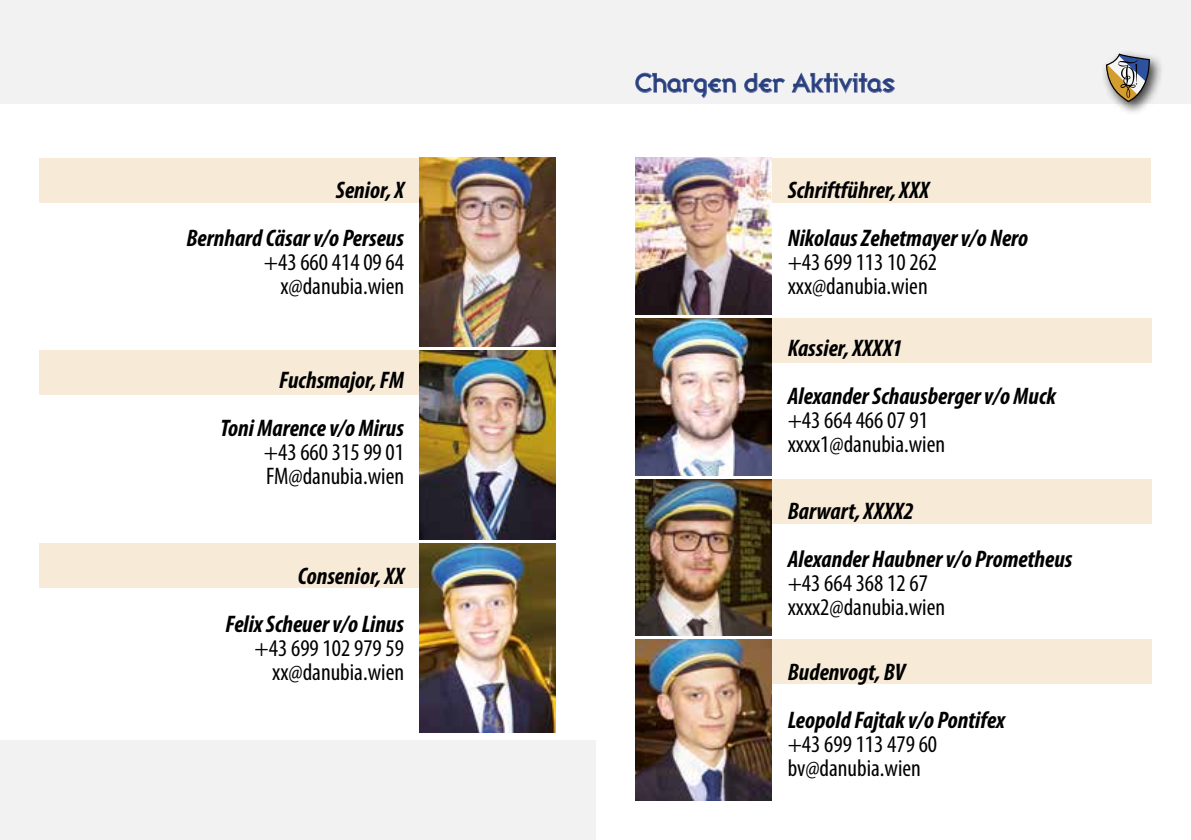
<style>
.page{position:relative;width:1191px;height:840px;background:#fff}
.page>*{position:absolute;margin:0;border:0;box-sizing:border-box;transform-origin:0 0}
.t1{font:26px "Broadband ICG Regular";color:#27407d}
.t2{font:italic 700 condensed 24px/48px "Myriad Pro";color:#000}
.t3{font:condensed 24px/24px "Myriad Pro";color:#000}
</style>
<div class="page">
<div style="left:0;top:0;width:595px;height:103px;background:#f2f2f2"></div>
<div style="left:595px;top:0;width:596px;height:103px;background:#f2f2f2"></div>
<svg style="left:635px;top:72px;width:101px;height:26px"></svg>
<svg style="left:744px;top:73px;width:41px;height:20px"></svg>
<svg style="left:791px;top:72px;width:104px;height:21px"></svg>
<div style="left:1100px;top:49px;width:64px;height:67px;background:#000;opacity:.75"></div>
<svg style="left:1105px;top:53px;width:45px;height:50px"></svg>
<div style="left:40px;top:543px;width:380px;height:44px;background:#f7ebd8"></div>
<div style="left:0;top:739px;width:595px;height:100px;background:#f2f2f2"></div>
<div style="left:771px;top:479px;width:381px;height:44px;background:#f7ebd8"></div>
<div style="left:771px;top:318px;width:381px;height:44px;background:#f7ebd8"></div>
<div style="left:771px;top:158px;width:380px;height:44px;background:#f7ebd8"></div>
<div style="left:771px;top:639px;width:381px;height:44px;background:#f7ebd8"></div>
<div style="left:40px;top:350px;width:380px;height:44px;background:#f7ebd8"></div>
<div style="left:40px;top:158px;width:380px;height:44px;background:#f7ebd8"></div>
<img style="left:419px;top:543px;width:137px;height:188px">
<img style="left:419px;top:158px;width:137px;height:188px">
<img style="left:635px;top:479px;width:136px;height:156px">
<img style="left:635px;top:639px;width:136px;height:160px">
<img style="left:635px;top:318px;width:136px;height:156px">
<img style="left:635px;top:158px;width:136px;height:156px">
<img style="left:419px;top:350px;width:137px;height:189px">
<p class="t2" style="left:186px;top:166px;width:219px;text-align:right">Senior, X<br>Bernhard Cäsar v/o Perseus</p>
<p class="t3" style="left:264px;top:250px;width:142px;text-align:right">+43 660 414 09 64 x@danubia.wien</p>
<p class="t2" style="left:220px;top:355px;width:185px;text-align:right">Fuchsmajor, FM<br>Toni Marence v/o Mirus</p>
<p class="t3" style="left:264px;top:439px;width:142px">+43 660 315 99 01<br>FM@danubia.wien</p>
<p class="t2" style="left:225px;top:551px;width:180px;text-align:right">Consenior, XX<br>Felix Scheuer v/o Linus</p>
<p class="t3" style="left:254px;top:635px;width:151px;text-align:right">+43 699 102 979 59 xx@danubia.wien</p>
<p class="t1" style="left:635px;top:63px;width:261px">Chargen der Aktivitas</p>
<p class="t2" style="left:787px;top:166px;width:242px">Schriftführer, XXX<br>Nikolaus Zehetmayer v/o Nero</p>
<p class="t3" style="left:787px;top:250px;width:151px">+43 699 113 10 262 xxx@danubia.wien</p>
<p class="t2" style="left:787px;top:323px;width:270px">Kassier, XXXX1<br>Alexander Schausberger v/o Muck</p>
<p class="t3" style="left:787px;top:407px;width:159px">+43 664 466 07 91 xxxx1@danubia.wien</p>
<p class="t2" style="left:787px;top:486px;width:286px">Barwart, XXXX2<br>Alexander Haubner v/o Prometheus</p>
<p class="t3" style="left:787px;top:570px;width:159px">+43 664 368 12 67 xxxx2@danubia.wien</p>
<p class="t2" style="left:787px;top:647px;width:219px">Budenvogt, BV<br>Leopold Fajtak v/o Pontifex</p>
<p class="t3" style="left:787px;top:731px;width:151px">+43 699 113 479 60 bv@danubia.wien</p>
</div>
